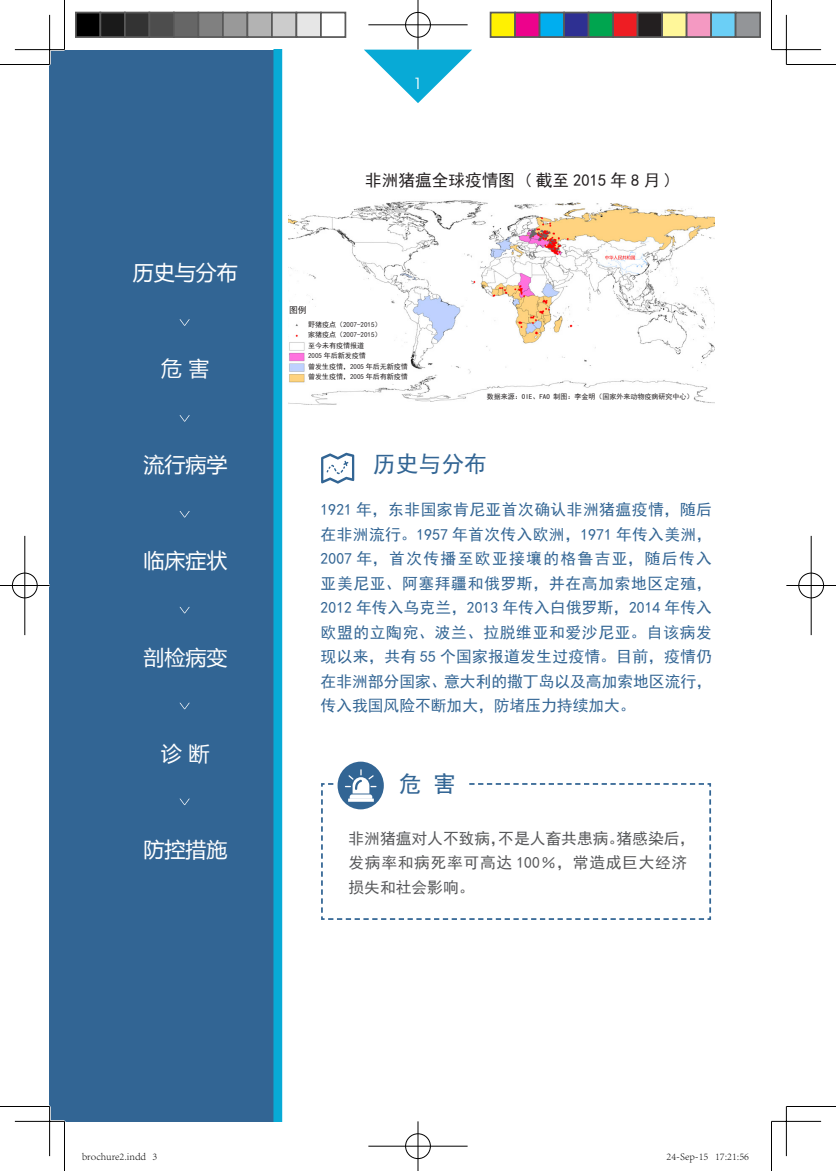
<style>
.page{position:relative;width:836px;height:1171px;background:#fff}
.page>*{position:absolute;margin:0;border:0;box-sizing:border-box;transform-origin:0 0}
.t1{font:22.75px "Sim Hei";color:#326594}
.t2{font:20.82px "Microsoft Ya Hei";color:#fff}
.t3{font:16.62px "Sim Hei";color:#231f20}
.t4{font:15.75px/24.5px "Sim Hei";color:#326594;text-align:justify}
.t5{font:15.75px/24.5px "Sim Hei";color:#57585a}
.t6{font:15.75px "Avant Garde IT Cby BT";color:#fff}
.t7{font:300 10.5px "Adobe Song Std";color:#000}
.t8{font:8.75px "Sim Hei";color:#231f20}
.t9{font:7px "Sim Hei";color:#231f20}
</style>
<div class="page">
<svg style="left:321px;top:453px;width:33px;height:31px"></svg>
<div style="left:50px;top:50px;width:232px;height:1071px;background:#326594"></div>
<svg style="left:179px;top:319px;width:11px;height:7px"></svg>
<svg style="left:179px;top:415px;width:11px;height:7px"></svg>
<svg style="left:179px;top:511px;width:11px;height:6px"></svg>
<svg style="left:179px;top:607px;width:11px;height:6px"></svg>
<svg style="left:179px;top:703px;width:11px;height:6px"></svg>
<svg style="left:179px;top:798px;width:11px;height:7px"></svg>
<svg style="left:321px;top:761px;width:390px;height:159px"></svg>
<div style="left:273px;top:50px;width:9px;height:1071px;background:#08aad6"></div>
<img style="left:288px;top:200px;width:426px;height:205px">
<svg style="left:364px;top:50px;width:108px;height:53px"></svg>
<hr style="left:15px;top:48px;width:49px;height:3px;background:#fff">
<hr style="left:15px;top:1120px;width:49px;height:2px;background:#fff">
<hr style="left:48px;top:15px;width:3px;height:49px;background:#fff">
<hr style="left:48px;top:1106px;width:3px;height:50px;background:#fff">
<hr style="left:0;top:64px;width:50px;height:1px;background:#000">
<hr style="left:786px;top:64px;width:50px;height:1px;background:#000">
<hr style="left:0;top:1106px;width:50px;height:1px;background:#000">
<hr style="left:786px;top:1106px;width:50px;height:1px;background:#000">
<hr style="left:64px;top:0;width:1px;height:50px;background:#000">
<hr style="left:64px;top:1121px;width:1px;height:50px;background:#000">
<hr style="left:771px;top:0;width:1px;height:50px;background:#000">
<hr style="left:771px;top:1121px;width:1px;height:50px;background:#000">
<hr style="left:15px;top:49px;width:49px;height:1px;background:#000">
<hr style="left:771px;top:49px;width:50px;height:1px;background:#000">
<hr style="left:15px;top:1121px;width:49px;height:1px;background:#000">
<hr style="left:771px;top:1121px;width:50px;height:1px;background:#000">
<hr style="left:49px;top:15px;width:1px;height:49px;background:#000">
<hr style="left:49px;top:1106px;width:1px;height:50px;background:#000">
<hr style="left:786px;top:15px;width:1px;height:49px;background:#000">
<hr style="left:786px;top:1106px;width:1px;height:50px;background:#000">
<div style="left:404px;top:11px;width:28px;height:27px;border:2px solid #fff;border-radius:50%"></div>
<hr style="left:368px;top:24px;width:100px;height:2px;background:#fff">
<hr style="left:417px;top:0;width:2px;height:50px;background:#fff">
<div style="left:405px;top:12px;width:26px;height:25px;border:1px solid #000;border-radius:50%"></div>
<hr style="left:368px;top:25px;width:100px;height:1px;background:#000">
<hr style="left:418px;top:0;width:1px;height:50px;background:#000">
<div style="left:404px;top:1132px;width:28px;height:28px;border:2px solid #fff;border-radius:50%"></div>
<hr style="left:368px;top:1145px;width:100px;height:2px;background:#fff">
<hr style="left:417px;top:1121px;width:2px;height:50px;background:#fff">
<div style="left:405px;top:1133px;width:26px;height:26px;border:1px solid #000;border-radius:50%"></div>
<hr style="left:368px;top:1146px;width:100px;height:1px;background:#000">
<hr style="left:418px;top:1121px;width:1px;height:50px;background:#000">
<div style="left:11px;top:572px;width:27px;height:27px;border:2px solid #fff;border-radius:50%"></div>
<hr style="left:0;top:584px;width:50px;height:3px;background:#fff">
<hr style="left:24px;top:536px;width:2px;height:99px;background:#fff">
<div style="left:12px;top:573px;width:25px;height:25px;border:1px solid #000;border-radius:50%"></div>
<hr style="left:0;top:585px;width:50px;height:1px;background:#000">
<hr style="left:25px;top:536px;width:1px;height:99px;background:#000">
<div style="left:797px;top:572px;width:28px;height:27px;border:2px solid #fff;border-radius:50%"></div>
<hr style="left:786px;top:584px;width:50px;height:3px;background:#fff">
<hr style="left:810px;top:536px;width:2px;height:99px;background:#fff">
<div style="left:798px;top:573px;width:26px;height:25px;border:1px solid #000;border-radius:50%"></div>
<hr style="left:786px;top:585px;width:50px;height:1px;background:#000">
<hr style="left:811px;top:536px;width:1px;height:99px;background:#000">
<div style="left:76px;top:13px;width:24px;height:24px;background:#000"></div>
<div style="left:75px;top:12px;width:26px;height:26px;border:2px solid #595959"></div>
<div style="left:100px;top:13px;width:25px;height:24px;background:#1a1a1a"></div>
<div style="left:99px;top:12px;width:27px;height:26px;border:2px solid #595959"></div>
<div style="left:125px;top:13px;width:24px;height:24px;background:#333"></div>
<div style="left:124px;top:12px;width:26px;height:26px;border:2px solid #595959"></div>
<div style="left:149px;top:13px;width:25px;height:24px;background:#4d4d4d"></div>
<div style="left:148px;top:12px;width:27px;height:26px;border:2px solid #595959"></div>
<div style="left:174px;top:13px;width:24px;height:24px;background:#666"></div>
<div style="left:173px;top:12px;width:26px;height:26px;border:2px solid #595959"></div>
<div style="left:198px;top:13px;width:25px;height:24px;background:#808080"></div>
<div style="left:197px;top:12px;width:27px;height:26px;border:2px solid #595959"></div>
<div style="left:223px;top:13px;width:24px;height:24px;background:#999"></div>
<div style="left:222px;top:12px;width:26px;height:26px;border:2px solid #595959"></div>
<div style="left:247px;top:13px;width:25px;height:24px;background:#b3b3b3"></div>
<div style="left:246px;top:12px;width:27px;height:26px;border:2px solid #595959"></div>
<div style="left:272px;top:13px;width:24px;height:24px;background:#ccc"></div>
<div style="left:271px;top:12px;width:26px;height:26px;border:2px solid #595959"></div>
<div style="left:296px;top:13px;width:25px;height:24px;background:#e6e6e6"></div>
<div style="left:295px;top:12px;width:27px;height:26px;border:2px solid #595959"></div>
<div style="left:320px;top:12px;width:26px;height:26px;border:2px solid #595959"></div>
<div style="left:491px;top:13px;width:24px;height:24px;background:#fff101"></div>
<div style="left:490px;top:12px;width:26px;height:26px;border:2px solid #595959"></div>
<div style="left:515px;top:13px;width:25px;height:24px;background:#ed028c"></div>
<div style="left:514px;top:12px;width:26px;height:26px;border:2px solid #595959"></div>
<div style="left:540px;top:13px;width:24px;height:24px;background:#00aeef"></div>
<div style="left:539px;top:12px;width:26px;height:26px;border:2px solid #595959"></div>
<div style="left:564px;top:13px;width:25px;height:24px;background:#2e3092"></div>
<div style="left:563px;top:12px;width:26px;height:26px;border:2px solid #595959"></div>
<div style="left:589px;top:13px;width:24px;height:24px;background:#00a54f"></div>
<div style="left:588px;top:12px;width:26px;height:26px;border:2px solid #595959"></div>
<div style="left:613px;top:13px;width:25px;height:24px;background:#ee1d23"></div>
<div style="left:612px;top:12px;width:26px;height:26px;border:2px solid #595959"></div>
<div style="left:638px;top:13px;width:24px;height:24px;background:#231f20"></div>
<div style="left:637px;top:12px;width:26px;height:26px;border:2px solid #595959"></div>
<div style="left:662px;top:13px;width:25px;height:24px;background:#fff79a"></div>
<div style="left:661px;top:12px;width:26px;height:26px;border:2px solid #595959"></div>
<div style="left:687px;top:13px;width:24px;height:24px;background:#f499c2"></div>
<div style="left:686px;top:12px;width:26px;height:26px;border:2px solid #595959"></div>
<div style="left:711px;top:13px;width:25px;height:24px;background:#6bcff6"></div>
<div style="left:710px;top:12px;width:26px;height:26px;border:2px solid #595959"></div>
<div style="left:736px;top:13px;width:24px;height:24px;background:#939598"></div>
<div style="left:735px;top:12px;width:26px;height:26px;border:2px solid #595959"></div>
<p class="t6" style="left:413px;top:73px;width:10px">1</p>
<p class="t2" style="left:133px;top:258px;width:106px">历史与分布</p>
<p class="t2" style="left:161px;top:354px;width:50px">危 害</p>
<p class="t2" style="left:143px;top:451px;width:85px">流行病学</p>
<p class="t2" style="left:143px;top:547px;width:85px">临床症状</p>
<p class="t2" style="left:143px;top:643px;width:85px">剖检病变</p>
<p class="t2" style="left:161px;top:739px;width:50px">诊 断</p>
<p class="t8" style="left:289px;top:306px;width:19px">图例</p>
<p class="t3" style="left:365px;top:172px;width:309px">非洲猪瘟全球疫情图 ( 截至 2015 年 8 月 )</p>
<p class="t9" style="left:308px;top:321px;width:75px">野猪疫点（2007-2015）</p>
<p class="t9" style="left:308px;top:331px;width:75px">家猪疫点（2007-2015）</p>
<p class="t9" style="left:308px;top:342px;width:57px">至今未有疫情报道</p>
<p class="t9" style="left:308px;top:352px;width:59px">2005 年后新发疫情</p>
<p class="t9" style="left:308px;top:363px;width:101px">曾发生疫情，2005 年后无新疫情</p>
<p class="t9" style="left:308px;top:373px;width:101px">曾发生疫情，2005 年后有新疫情</p>
<p class="t9" style="left:487px;top:392px;width:208px">数据来源：OIE、FAO 制图：李金明（国家外来动物疫病研究中心）</p>
<p class="t1" style="left:373px;top:453px;width:115px">历史与分布</p>
<p class="t4" style="left:321px;top:497px;width:393px">1921 年，东非国家肯尼亚首次确认非洲猪瘟疫情，随后在非洲流行。1957 年首次传入欧洲，1971 年传入美洲，2007 年，首次传播至欧亚接壤的格鲁吉亚，随后传入亚美尼亚、阿塞拜疆和俄罗斯，并在高加索地区定殖，2012 年传入乌克兰，2013 年传入白俄罗斯，2014 年传入欧盟的立陶宛、波兰、拉脱维亚和爱沙尼亚。自该病发现以来，共有 55 个国家报道发生过疫情。目前，疫情仍在非洲部分国家、意大利的撒丁岛以及高加索地区流行，传入我国风险不断加大，防堵压力持续加大。</p>
<p class="t1" style="left:399px;top:772px;width:58px">危 害</p>
<p class="t2" style="left:143px;top:836px;width:85px">防控措施</p>
<p class="t5" style="left:348px;top:826px;width:348px">非洲猪瘟对人不致病，不是人畜共患病。猪感染后，发病率和病死率可高达 100％，常造成巨大经济损失和社会影响。</p>
<p class="t7" style="left:82px;top:1151px;width:77px">brochure2.indd 3</p>
<p class="t7" style="left:666px;top:1151px;width:84px">24-Sep-15 17:21:56</p>
</div>
